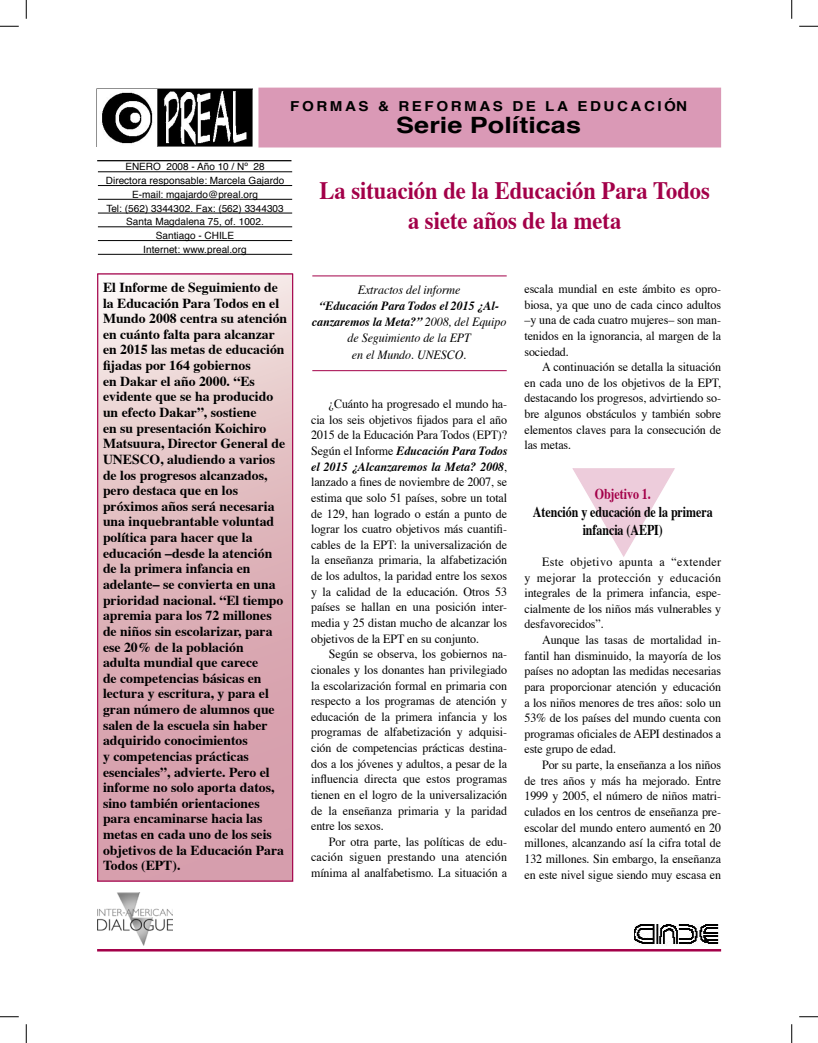
<style>
.page{position:relative;width:818px;height:1043px;background:#fff}
.page>*{position:absolute;margin:0;border:0;box-sizing:border-box;transform-origin:0 0}
.t1{font:700 25px/30px "Times";color:#a30049;text-align:center;scale:.9 1}
.t2{font:700 22.5px "Helvetica";color:#000;scale:1.2 1}
.t3{font:700 15px/18px "Times";letter-spacing:-.005em;color:#000;text-align:center;scale:.8 1}
.t4{font:700 15px "Times";letter-spacing:-.005em;color:#a30049;scale:.8 1}
.t5{font:700 13.75px/15.6px "Times";color:#000}
.t6{font:700 13.75px "Helvetica";letter-spacing:.17em;color:#000;scale:1.1 1}
.t7{font:12.5px/15.6px "Times";letter-spacing:-.005em;color:#000;text-align:justify;scale:.96 1}
.t8{font:italic 12.5px/16.2px "Times";letter-spacing:-.005em;color:#000;text-align:center;scale:.96 1}
.t9{font:10px/13.8px "Helvetica";letter-spacing:.005em;color:#000;text-align:center}
.s1{font-weight:700}
.s2{font-weight:700;font-style:italic}
</style>
<div class="page">
<svg style="left:99px;top:276px;width:192px;height:603px"></svg>
<svg style="left:572px;top:468px;width:103px;height:89px"></svg>
<div style="left:259px;top:88px;width:461px;height:59px;background:#da99b6"></div>
<hr style="left:97px;top:949px;width:624px;height:2px;background:#a30049">
<img style="left:635px;top:924px;width:84px;height:21px">
<img style="left:96px;top:88px;width:156px;height:59px">
<hr style="left:97px;top:160px;width:194px;height:1px;background:#000">
<hr style="left:98px;top:171px;width:194px;height:1px;background:#000">
<hr style="left:98px;top:185px;width:194px;height:1px;background:#000">
<hr style="left:98px;top:199px;width:194px;height:1px;background:#000">
<hr style="left:98px;top:213px;width:194px;height:1px;background:#000">
<hr style="left:98px;top:226px;width:194px;height:1px;background:#000">
<hr style="left:98px;top:240px;width:194px;height:1px;background:#000">
<hr style="left:98px;top:254px;width:194px;height:1px;background:#000">
<hr style="left:312px;top:276px;width:194px;height:1px;background:#a30049">
<hr style="left:312px;top:370px;width:194px;height:1px;background:#a30049">
<img style="left:97px;top:892px;width:75px;height:53px">
<div style="left:97px;top:273px;width:196px;height:608px;border:1px solid #a30049"></div>
<svg style="left:0;top:25px;width:19px;height:2px"></svg>
<svg style="left:799px;top:25px;width:19px;height:2px"></svg>
<svg style="left:0;top:1016px;width:19px;height:1px"></svg>
<svg style="left:799px;top:1016px;width:19px;height:1px"></svg>
<svg style="left:25px;top:0;width:2px;height:19px"></svg>
<svg style="left:25px;top:1024px;width:2px;height:18px"></svg>
<svg style="left:791px;top:0;width:1px;height:19px"></svg>
<svg style="left:791px;top:1024px;width:1px;height:18px"></svg>
<p class="t6" style="left:290px;top:93px;width:362px">FORMAS &amp; REFORMAS DE LA EDUCACIÓN</p>
<h2 class="t2" style="left:396px;top:105px;width:155px">Serie Políticas</h2>
<p class="t9" style="left:106px;top:160px;width:180px">ENERO 2008 - Año 10 / Nº 28<br>Directora responsable: Marcela Gajardo<br>E-mail: mgajardo@preal.org<br>Tel: (562) 3344302. Fax: (562) 3344303<br>Santa Magdalena 75, of. 1002.<br>Santiago - CHILE<br>Internet: www.preal.org</p>
<h1 class="t1" style="left:319px;top:173px;width:435px">La situación de la Educación Para Todos a siete años de la meta</h1>
<p class="t5" style="left:103px;top:278px;width:186px">El Informe de Seguimiento de la Educación Para Todos en el<br>Mundo 2008 centra su atención en cuánto falta para alcanzar en 2015 las metas de educación fijadas por 164 gobiernos<br>en Dakar el año 2000. “Es evidente que se ha producido un efecto Dakar”, sostiene<br>en su presentación Koichiro<br>Matsuura, Director General de<br>UNESCO, aludiendo a varios de los progresos alcanzados, pero destaca que en los próximos años será necesaria una inquebrantable voluntad política para hacer que la educación –desde la atención de la primera infancia en adelante– se convierta en una prioridad nacional. “El tiempo apremia para los 72 millones de niños sin escolarizar, para ese 20% de la población<br>adulta mundial que carece<br>de competencias básicas en lectura y escritura, y para el gran número de alumnos que salen de la escuela sin haber adquirido conocimientos<br>y competencias prácticas esenciales”, advierte. Pero el informe no solo aporta datos, sino también orientaciones para encaminarse hacia las metas en cada uno de los seis objetivos de la Educación Para<br>Todos (EPT).</p>
<p class="t8" style="left:358px;top:280px;width:109px">Extractos del informe</p>
<p class="t8" style="left:312px;top:297px;width:204px"><span class="s1">“Educación Para Todos el 2015 ¿Al&shy;canzaremos la Meta?”</span> 2008, del Equipo de Seguimiento de la EPT<br>en el Mundo. UNESCO.</p>
<p class="t7" style="left:311px;top:395px;width:206px;text-indent:18px">¿Cuánto ha progresado el mundo ha&shy;cia los seis objetivos fijados para el año 2015 de la Educación Para Todos (EPT)?<br>Según el Informe <span class="s2">Educación Para Todos el 2015 ¿Alcanzaremos la Meta? 2008</span>, lanzado a fines de noviembre de 2007, se estima que solo 51 países, sobre un total de 129, han logrado o están a punto de lograr los cuatro objetivos más cuantifi&shy;cables de la EPT: la universalización de la enseñanza primaria, la alfabetización de los adultos, la paridad entre los sexos y la calidad de la educación. Otros 53 países se hallan en una posición inter&shy;media y 25 distan mucho de alcanzar los objetivos de la EPT en su conjunto.</p>
<p class="t7" style="left:311px;top:645px;width:206px;text-indent:18px">Según se observa, los gobiernos na&shy;cionales y los donantes han privilegiado la escolarización formal en primaria con respecto a los programas de atención y educación de la primera infancia y los programas de alfabetización y adquisi&shy;ción de competencias prácticas destina&shy;dos a los jóvenes y adultos, a pesar de la influencia directa que estos programas tienen en el logro de la universalización de la enseñanza primaria y la paridad entre los sexos.</p>
<p class="t7" style="left:311px;top:832px;width:206px;text-indent:18px">Por otra parte, las políticas de edu&shy;cación siguen prestando una atención mínima al analfabetismo. La situación a</p>
<p class="t7" style="left:524px;top:280px;width:206px">escala mundial en este ámbito es opro&shy;biosa, ya que uno de cada cinco adultos –y una de cada cuatro mujeres– son man&shy;tenidos en la ignorancia, al margen de la sociedad.</p>
<p class="t7" style="left:524px;top:358px;width:206px;text-indent:18px">A continuación se detalla la situación en cada uno de los objetivos de la EPT, destacando los progresos, advirtiendo so&shy;bre algunos obstáculos y también sobre elementos claves para la consecución de las metas.</p>
<p class="t4" style="left:594px;top:479px;width:72px">Objetivo 1.</p>
<p class="t3" style="left:533px;top:501px;width:226px">Atención y educación de la primera infancia (AEPI)</p>
<p class="t7" style="left:524px;top:553px;width:206px;text-indent:18px">Este objetivo apunta a “extender y mejorar la protección y educación integrales de la primera infancia, espe&shy;cialmente de los niños más vulnerables y desfavorecidos”.</p>
<p class="t7" style="left:524px;top:631px;width:206px;text-indent:18px">Aunque las tasas de mortalidad in&shy;fantil han disminuido, la mayoría de los países no adoptan las medidas necesarias para proporcionar atención y educación a los niños menores de tres años: solo un 53% de los países del mundo cuenta con programas oficiales de AEPI destinados a este grupo de edad.</p>
<p class="t7" style="left:524px;top:756px;width:206px;text-indent:18px">Por su parte, la enseñanza a los niños de tres años y más ha mejorado. Entre 1999 y 2005, el número de niños matri&shy;culados en los centros de enseñanza pre&shy;escolar del mundo entero aumentó en 20 millones, alcanzando así la cifra total de 132 millones. Sin embargo, la enseñanza en este nivel sigue siendo muy escasa en</p>
</div>
